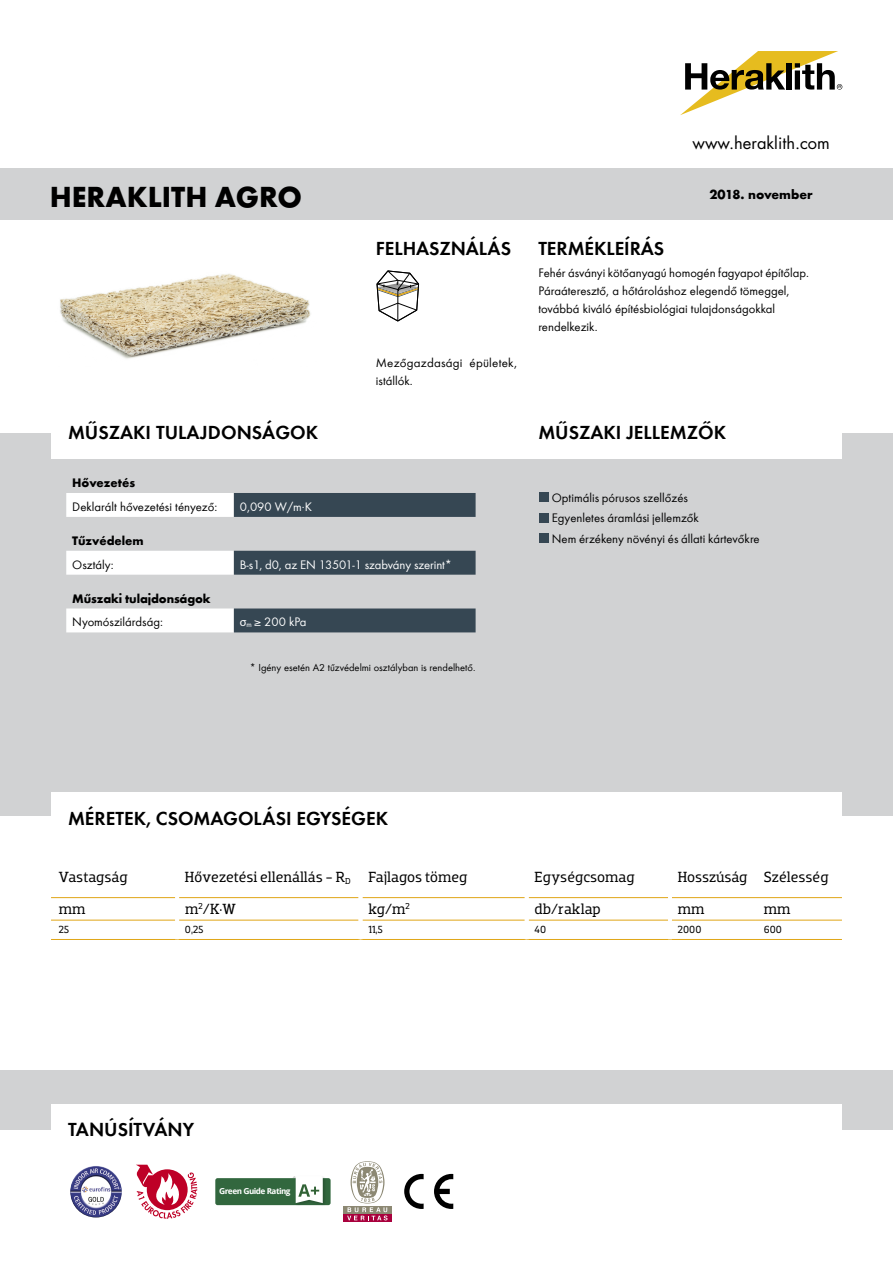
<style>
.page{position:relative;width:893px;height:1263px;background:#fff}
.page>*{position:absolute;margin:0;border:0;box-sizing:border-box;transform-origin:0 0}
.t1{font:700 30px "Futura TEE";color:#000}
.t2{font:600 19.5px "Futura TEE";color:#000}
.t3{font:16.5px "Futura Std";color:#000}
.t4{font:15px "Dobra Slab";color:#000}
.t5{font:700 13.5px "Futura TEE";color:#000}
.t6{font:12.75px/18px "Futura TEE";color:#000}
.t7{font:12.75px "Futura TEE";letter-spacing:-.01em;color:#fff}
.t8{font:700 12.75px "Futura TEE";letter-spacing:-.01em;color:#000}
.t9{font:10.5px "Futura TEE";color:#000}
.t10{font:10.5px "Dobra Slab";color:#000}
.t11{font:700 8.1px "Droid Sans";letter-spacing:-.06em;color:#fff;scale:1.05 1}
.t12{font:4.65px "Futura Std";color:#000}
.s1{font-family:"Myriad Pro";font-size:12px}
.s2{font-family:"Futura Std";font-size:7.05px}
</style>
<div class="page">
<div style="left:0;top:433px;width:893px;height:382px;background:#d1d2d3"></div>
<div style="left:0;top:1071px;width:893px;height:59px;background:#d1d2d3"></div>
<div style="left:0;top:169px;width:893px;height:51px;background:#d1d2d3"></div>
<div style="left:51px;top:407px;width:487px;height:51px;background:#fff"></div>
<div style="left:51px;top:793px;width:791px;height:51px;background:#fff"></div>
<div style="left:51px;top:1104px;width:791px;height:51px;background:#fff"></div>
<div style="left:538px;top:407px;width:304px;height:51px;background:#fff"></div>
<img style="left:70px;top:1166px;width:52px;height:51px;border-radius:26px">
<svg style="left:136px;top:1165px;width:61px;height:54px"></svg>
<div style="left:215px;top:1178px;width:116px;height:27px;background:#32673e;border-radius:2px"></div>
<img style="left:293px;top:1177px;width:35px;height:29px">
<svg style="left:293px;top:1176px;width:30px;height:27px"></svg>
<div style="left:343px;top:1206px;width:49px;height:7px;background:#8c8873"></div>
<div style="left:343px;top:1214px;width:49px;height:7px;background:#a9003d"></div>
<svg style="left:347px;top:1161px;width:41px;height:59px"></svg>
<svg style="left:434px;top:1174px;width:19px;height:35px"></svg>
<svg style="left:404px;top:1174px;width:20px;height:35px"></svg>
<svg style="left:680px;top:51px;width:162px;height:64px"></svg>
<img style="left:60px;top:273px;width:251px;height:86px">
<svg style="left:376px;top:270px;width:43px;height:52px"></svg>
<div style="left:540px;top:493px;width:9px;height:9px;background:#364753"></div>
<div style="left:540px;top:513px;width:9px;height:9px;background:#364753"></div>
<div style="left:540px;top:534px;width:9px;height:9px;background:#364753"></div>
<svg style="left:66px;top:493px;width:410px;height:139px"></svg>
<hr style="left:51px;top:897px;width:124px;height:1px;background:#e0a617">
<hr style="left:179px;top:897px;width:180px;height:1px;background:#e0a617">
<hr style="left:362px;top:897px;width:163px;height:1px;background:#e0a617">
<hr style="left:529px;top:897px;width:139px;height:1px;background:#e0a617">
<hr style="left:672px;top:897px;width:84px;height:1px;background:#e0a617">
<hr style="left:756px;top:897px;width:86px;height:1px;background:#e0a617">
<hr style="left:51px;top:920px;width:124px;height:1px;background:#e0a617">
<hr style="left:179px;top:920px;width:180px;height:1px;background:#e0a617">
<hr style="left:362px;top:920px;width:163px;height:1px;background:#e0a617">
<hr style="left:529px;top:920px;width:139px;height:1px;background:#e0a617">
<hr style="left:672px;top:920px;width:84px;height:1px;background:#e0a617">
<hr style="left:756px;top:920px;width:86px;height:1px;background:#e0a617">
<hr style="left:51px;top:939px;width:126px;height:1px;background:#e0a617">
<hr style="left:177px;top:939px;width:183px;height:1px;background:#e0a617">
<hr style="left:360px;top:939px;width:167px;height:1px;background:#e0a617">
<hr style="left:527px;top:939px;width:143px;height:1px;background:#e0a617">
<hr style="left:670px;top:939px;width:86px;height:1px;background:#e0a617">
<hr style="left:756px;top:939px;width:86px;height:1px;background:#e0a617">
<h1 class="t1" style="left:50px;top:178px;width:254px">HERAKLITH AGRO</h1>
<h2 class="t2" style="left:68px;top:421px;width:252px">MŰSZAKI TULAJDONSÁGOK</h2>
<p class="t3" style="left:692px;top:132px;width:139px">www.heraklith.com</p>
<h2 class="t2" style="left:376px;top:237px;width:137px">FELHASZNÁLÁS</h2>
<h2 class="t2" style="left:538px;top:237px;width:127px">TERMÉKLEÍRÁS</h2>
<p class="t12" style="left:379px;top:246px;width:35px">Suspended Floor</p>
<p class="t12" style="left:439px;top:246px;width:39px">Pitched Roof Walls</p>
<p class="t5" style="left:709px;top:186px;width:105px">2018. november</p>
<p class="t6" style="left:376px;top:353px;width:143px">Mezőgazdasági épületek, istállók.</p>
<p class="t6" style="left:538px;top:263px;width:272px">Fehér ásványi kötőanyagú homogén fagyapot építőlap.<br>Páraáteresztő, a hőtároláshoz elegendő tömeggel, továbbá kiváló építésbiológiai tulajdonságokkal rendelkezik.</p>
<h2 class="t2" style="left:538px;top:421px;width:189px">MŰSZAKI JELLEMZŐK</h2>
<p class="t8" style="left:72px;top:475px;width:64px">Hővezetés</p>
<p class="t6" style="left:72px;top:498px;width:147px">Deklarált hővezetési tényező:</p>
<p class="t7" style="left:240px;top:499px;width:74px">0,090 W/m.K</p>
<p class="t8" style="left:72px;top:533px;width:73px">Tűzvédelem</p>
<p class="t6" style="left:72px;top:555px;width:43px">Osztály:</p>
<p class="t7" style="left:240px;top:557px;width:214px">B-s1, d0, az EN 13501-1 szabvány szerint*</p>
<p class="t8" style="left:72px;top:590px;width:140px">Műszaki tulajdonságok</p>
<p class="t6" style="left:72px;top:613px;width:92px">Nyomószilárdság:</p>
<p class="t7" style="left:240px;top:615px;width:68px"><span class="s1">σ</span><span class="s2">m</span> ≥ 200 kPa</p>
<p class="t9" style="left:250px;top:661px;width:227px">* Igény esetén A2 tűzvédelmi osztályban is rendelhető.</p>
<h2 class="t2" style="left:68px;top:807px;width:322px">MÉRETEK, CSOMAGOLÁSI EGYSÉGEK</h2>
<p class="t6" style="left:552px;top:487px;width:209px;line-height:20.5px">Optimális pórusos szellőzés<br>Egyenletes áramlási jellemzők<br>Nem érzékeny növényi és állati kártevőkre</p>
<p class="t4" style="left:59px;top:868px;width:70px">Vastagság</p>
<p class="t4" style="left:185px;top:868px;width:284px">Hővezetési ellenállás - R<sub>D</sub> Fajlagos tömeg</p>
<p class="t4" style="left:535px;top:868px;width:102px">Egységcsomag</p>
<p class="t4" style="left:678px;top:868px;width:152px">Hosszúság Szélesség</p>
<p class="t4" style="left:59px;top:900px;width:28px">mm</p>
<p class="t4" style="left:185px;top:900px;width:52px">m<sup>2</sup>/K.W</p>
<p class="t4" style="left:368px;top:900px;width:43px">kg/m<sup>2</sup></p>
<p class="t4" style="left:535px;top:900px;width:68px">db/raklap</p>
<p class="t4" style="left:678px;top:900px;width:28px">mm</p>
<p class="t4" style="left:764px;top:900px;width:28px">mm</p>
<p class="t10" style="left:59px;top:924px;width:12px">25</p>
<p class="t10" style="left:185px;top:924px;width:20px">0,25</p>
<p class="t10" style="left:368px;top:924px;width:16px">11,5</p>
<p class="t10" style="left:535px;top:924px;width:13px">40</p>
<p class="t10" style="left:678px;top:924px;width:25px">2000</p>
<p class="t10" style="left:764px;top:924px;width:20px">600</p>
<h2 class="t2" style="left:68px;top:1118px;width:128px">TANÚSÍTVÁNY</h2>
<p class="t11" style="left:219px;top:1185px;width:70px">Green Guide Rating</p>
</div>
